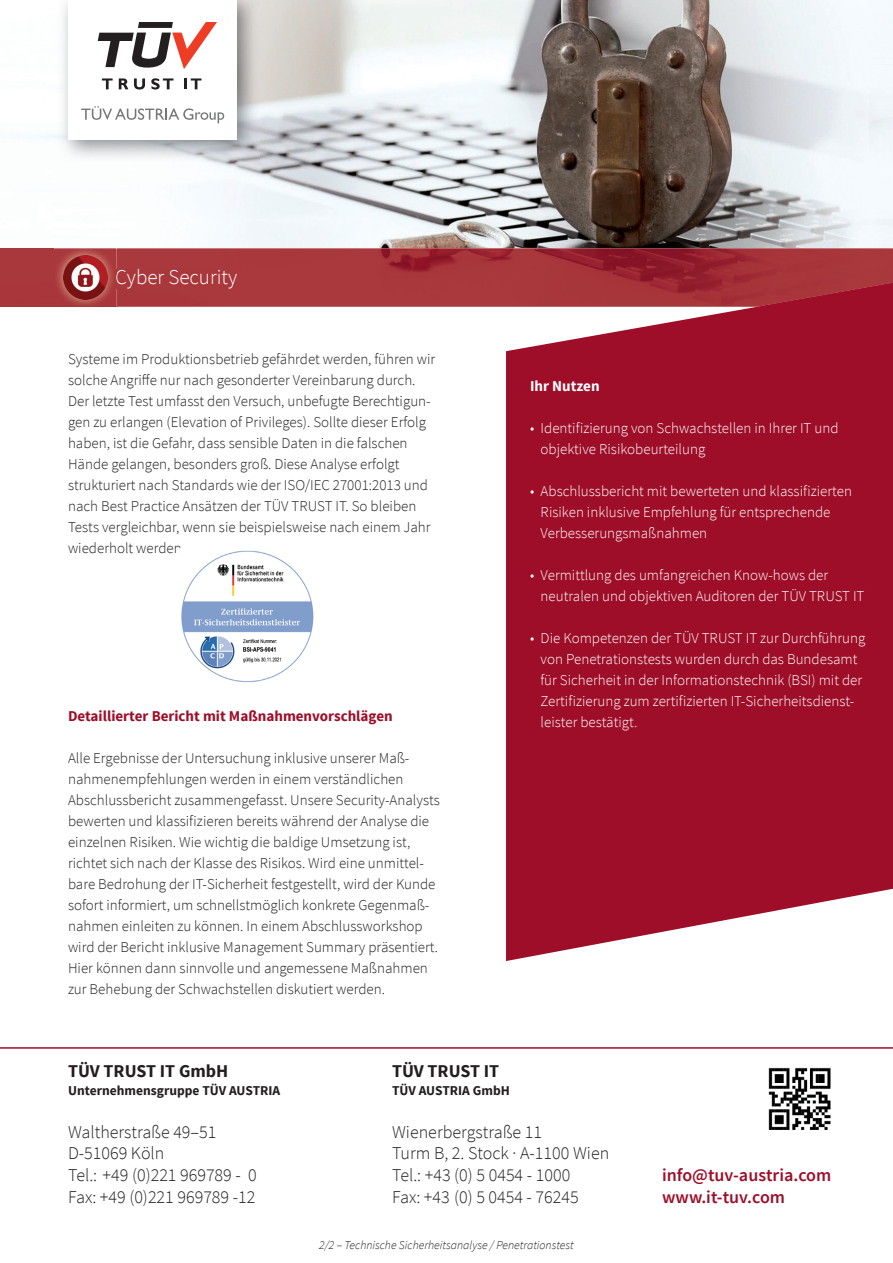
<style>
.page{position:relative;width:893px;height:1263px;background:#fff}
.page>*{position:absolute;margin:0;border:0;box-sizing:border-box;transform-origin:0 0}
.t1{font:300 21px "Source Sans Pro";color:#fff}
.t2{font:300 18px "Source Sans Pro";color:#231f20}
.t3{font:600 18px "Source Sans Pro";color:#9e0e29}
.t4{font:700 18px "Source Sans Pro";color:#231f20}
.t5{font:300 15px/21px "Source Sans Pro";color:#231f20}
.t6{font:300 15px/21px "Source Sans Pro";color:#fff}
.t7{font:700 15px "Source Sans Pro";color:#9e0e29}
.t8{font:700 15px "Source Sans Pro";color:#fff}
.t9{font:700 13.5px "Source Sans Pro";color:#231f20}
.t10{font:italic 300 12px "Source Sans Pro";color:#231f20}
</style>
<div class="page">
<img style="left:2px;top:0;width:891px;height:248px">
<svg style="left:506px;top:307px;width:387px;height:654px;background:#a52039"></svg>
<img style="left:116px;top:248px;width:777px;height:59px">
<svg style="left:757px;top:283px;width:136px;height:24px;background:#a22232"></svg>
<div style="left:0;top:248px;width:54px;height:59px;background:#a9383c"></div>
<div style="left:117px;top:269px;width:120px;height:20px;background:#a9383c"></div>
<img style="left:54px;top:246px;width:62px;height:61px">
<svg style="left:116px;top:269px;width:1px;height:20px"></svg>
<img style="left:64px;top:256px;width:43px;height:43px">
<img style="left:57px;top:0;width:202px;height:162px">
<div style="left:68px;top:0;width:169px;height:139px;background:#fff"></div>
<svg style="left:81px;top:106px;width:143px;height:17px"></svg>
<svg style="left:98px;top:22px;width:119px;height:47px"></svg>
<svg style="left:102px;top:78px;width:11px;height:11px"></svg>
<svg style="left:119px;top:78px;width:9px;height:11px"></svg>
<svg style="left:134px;top:78px;width:11px;height:12px"></svg>
<svg style="left:151px;top:78px;width:22px;height:12px"></svg>
<svg style="left:184px;top:78px;width:17px;height:11px"></svg>
<img style="left:181px;top:550px;width:133px;height:133px">
<svg style="left:181px;top:550px;width:4px;height:3px"></svg>
<img style="left:768px;top:1067px;width:63px;height:63px">
<hr style="left:0;top:1047px;width:893px;height:2px;background:#9e0e29">
<h1 class="t1" style="left:115px;top:265px;width:123px">Cyber Security</h1>
<p class="t5" style="left:68px;top:349px;width:369px">Systeme im Produktionsbetrieb gefährdet werden, führen wir solche Angriffe nur nach gesonderter Vereinbarung durch.<br>Der letzte Test umfasst den Versuch, unbefugte Berechtigun&shy;gen zu erlangen (Elevation of Privileges). Sollte dieser Erfolg haben, ist die Gefahr, dass sensible Daten in die falschen Hände gelangen, besonders groß. Diese Analyse erfolgt strukturiert nach Standards wie der ISO/IEC 27001:2013 und nach Best Practice Ansätzen der TÜV TRUST IT. So bleiben Tests vergleichbar, wenn sie beispielsweise nach einem Jahr wiederholt werden.</p>
<p class="t7" style="left:68px;top:707px;width:326px">Detaillierter Bericht mit Maßnahmenvorschlägen</p>
<p class="t5" style="left:68px;top:748px;width:373px">Alle Ergebnisse der Untersuchung inklusive unserer Maß&shy;nahmenempfehlungen werden in einem verständlichen Abschlussbericht zusammengefasst. Unsere Security-Analysts bewerten und klassifizieren bereits während der Analyse die einzelnen Risiken. Wie wichtig die baldige Umsetzung ist, richtet sich nach der Klasse des Risikos. Wird eine unmittel&shy;bare Bedrohung der IT-Sicherheit festgestellt, wird der Kunde sofort informiert, um schnellstmöglich konkrete Gegenmaß&shy;nahmen einleiten zu können. In einem Abschlussworkshop wird der Bericht inklusive Management Summary präsentiert.<br>Hier können dann sinnvolle und angemessene Maßnahmen zur Behebung der Schwachstellen diskutiert werden.</p>
<p class="t8" style="left:530px;top:376px;width:71px">Ihr Nutzen</p>
<p class="t6" style="left:541px;top:417px;width:299px;text-indent:-10px">• Identifizierung von Schwachstellen in Ihrer IT und objektive Risikobeurteilung</p>
<p class="t6" style="left:541px;top:480px;width:313px;text-indent:-10px">• Abschlussbericht mit bewerteten und klassifizierten<br>Risiken inklusive Empfehlung für entsprechende<br>Verbesserungsmaßnahmen</p>
<p class="t6" style="left:541px;top:564px;width:325px;text-indent:-10px">• Vermittlung des umfangreichen Know-hows der neutralen und objektiven Auditoren der TÜV TRUST IT</p>
<p class="t6" style="left:541px;top:627px;width:326px;text-indent:-10px">• Die Kompetenzen der TÜV TRUST IT zur Durchführung von Penetrationstests wurden durch das Bundesamt für Sicherheit in der Informationstechnik (BSI) mit der Zertifizierung zum zertifizierten IT-Sicherheitsdienst&shy;leister bestätigt.</p>
<p class="t4" style="left:68px;top:1059px;width:162px">TÜV TRUST IT GmbH</p>
<p class="t4" style="left:392px;top:1059px;width:109px">TÜV TRUST IT</p>
<p class="t9" style="left:68px;top:1081px;width:214px">Unternehmensgruppe TÜV AUSTRIA</p>
<p class="t9" style="left:392px;top:1081px;width:119px">TÜV AUSTRIA GmbH</p>
<p class="t2" style="left:68px;top:1121px;width:150px">Waltherstraße 49–51</p>
<p class="t2" style="left:392px;top:1121px;width:151px">Wienerbergstraße 11</p>
<p class="t2" style="left:68px;top:1142px;width:98px">D-51069 Köln</p>
<p class="t2" style="left:392px;top:1142px;width:219px">Turm B, 2. Stock · A-1100 Wien</p>
<p class="t2" style="left:68px;top:1164px;width:190px">Tel.: +49 (0)221 969789 - 0</p>
<p class="t2" style="left:392px;top:1164px;width:180px">Tel.: +43 (0) 5 0454 - 1000</p>
<p class="t3" style="left:662px;top:1164px;width:171px">info@tuv-austria.com</p>
<p class="t2" style="left:68px;top:1186px;width:189px">Fax: +49 (0)221 969789 -12</p>
<p class="t2" style="left:392px;top:1186px;width:188px">Fax: +43 (0) 5 0454 - 76245</p>
<p class="t3" style="left:662px;top:1185px;width:124px">www.it-tuv.com</p>
<p class="t10" style="left:319px;top:1238px;width:256px">2/2 – Technische Sicherheitsanalyse / Penetrationstest</p>
</div>
